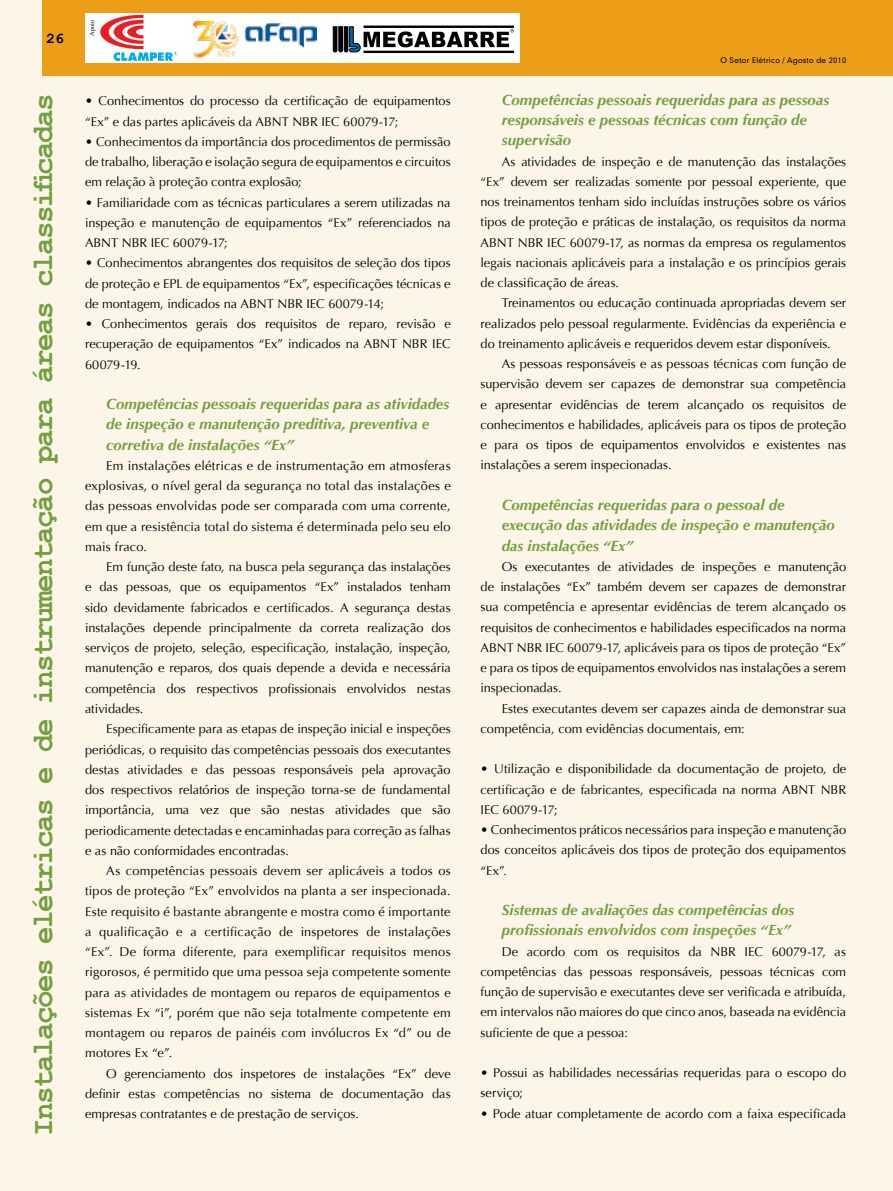
<style>
.page{position:relative;width:893px;height:1191px;background:#fdf5e8}
.page>*{position:absolute;margin:0;border:0;box-sizing:border-box;transform-origin:0 0}
.t1{font:700 30px "Courier New";letter-spacing:-.05em;color:#729f40}
.t2{font:italic 700 15px/20.2px "Optima";color:#729f40}
.t3{font:700 15px "Courier New";color:#000}
.t4{font:12.75px/20.2px "Optima";color:#000;text-align:justify}
.t5{font:7.5px "Geometric 706 BT Medium B";letter-spacing:.03em;color:#000}
.t6{font:6.3px "Times";color:#000}
</style>
<div class="page">
<div style="left:43px;top:0;width:850px;height:76px;background:#ed9e19"></div>
<div style="left:85px;top:13px;width:435px;height:50px;background:#fff"></div>
<svg style="left:100px;top:15px;width:78px;height:46px"></svg>
<svg style="left:332px;top:26px;width:182px;height:27px"></svg>
<img style="left:194px;top:21px;width:122px;height:37px">
<p class="t3" style="left:46px;top:29px;width:20px">26</p>
<p class="t6" style="left:86px;top:36px;width:17px;rotate:-90deg">Apoio</p>
<h1 class="t1" style="left:24px;top:1136px;width:1043px;rotate:-90deg">Instalações elétricas e de instrumentação para áreas classificadas</h1>
<p class="t4" style="left:85px;top:91px;width:367px">• Conhecimentos do processo da certificação de equipamentos “Ex” e das partes aplicáveis da ABNT NBR IEC 60079-17;</p>
<p class="t4" style="left:85px;top:131px;width:367px">• Conhecimentos da importância dos procedimentos de permissão de trabalho, liberação e isolação segura de equipamentos e circuitos em relação à proteção contra explosão;</p>
<p class="t4" style="left:85px;top:192px;width:367px">• Familiaridade com as técnicas particulares a serem utilizadas na inspeção e manutenção de equipamentos “Ex” referenciados na ABNT NBR IEC 60079-17;</p>
<p class="t4" style="left:85px;top:253px;width:367px">• Conhecimentos abrangentes dos requisitos de seleção dos tipos de proteção e EPL de equipamentos “Ex”, especificações técnicas e de montagem, indicados na ABNT NBR IEC 60079-14;</p>
<p class="t4" style="left:85px;top:314px;width:367px">• Conhecimentos gerais dos requisitos de reparo, revisão e recuperação de equipamentos “Ex” indicados na ABNT NBR IEC 60079-19.</p>
<p class="t2" style="left:106px;top:394px;width:345px">Competências pessoais requeridas para as atividades de inspeção e manutenção preditiva, preventiva e corretiva de instalações “Ex”</p>
<p class="t4" style="left:85px;top:455px;width:367px;text-indent:21px">Em instalações elétricas e de instrumentação em atmosferas explosivas, o nível geral da segurança no total das instalações e das pessoas envolvidas pode ser comparada com uma corrente, em que a resistência total do sistema é determinada pelo seu elo mais fraco.</p>
<p class="t4" style="left:85px;top:557px;width:367px;text-indent:21px">Em função deste fato, na busca pela segurança das instalações e das pessoas, que os equipamentos “Ex” instalados tenham sido devidamente fabricados e certificados. A segurança destas instalações depende principalmente da correta realização dos serviços de projeto, seleção, especificação, instalação, inspeção, manutenção e reparos, dos quais depende a devida e necessária competência dos respectivos profissionais envolvidos nestas atividades.</p>
<p class="t4" style="left:85px;top:719px;width:367px;text-indent:21px">Especificamente para as etapas de inspeção inicial e inspeções periódicas, o requisito das competências pessoais dos executantes destas atividades e das pessoas responsáveis pela aprovação dos respectivos relatórios de inspeção torna-se de fundamental importância, uma vez que são nestas atividades que são periodicamente detectadas e encaminhadas para correção as falhas e as não conformidades encontradas.</p>
<p class="t4" style="left:85px;top:860px;width:367px;text-indent:21px">As competências pessoais devem ser aplicáveis a todos os tipos de proteção “Ex” envolvidos na planta a ser inspecionada.<br>Este requisito é bastante abrangente e mostra como é importante a qualificação e a certificação de inspetores de instalações “Ex”. De forma diferente, para exemplificar requisitos menos rigorosos, é permitido que uma pessoa seja competente somente para as atividades de montagem ou reparos de equipamentos e sistemas Ex “i”, porém que não seja totalmente competente em montagem ou reparos de painéis com invólucros Ex “d” ou de motores Ex “e”.</p>
<p class="t4" style="left:85px;top:1063px;width:367px;text-indent:21px">O gerenciamento dos inspetores de instalações “Ex” deve definir estas competências no sistema de documentação das empresas contratantes e de prestação de serviços.</p>
<p class="t5" style="left:720px;top:55px;width:127px">O Setor Elétrico / Agosto de 2010</p>
<p class="t2" style="left:502px;top:90px;width:329px">Competências pessoais requeridas para as pessoas responsáveis e pessoas técnicas com função de supervisão</p>
<p class="t4" style="left:480px;top:151px;width:367px;text-indent:21px">As atividades de inspeção e de manutenção das instalações “Ex” devem ser realizadas somente por pessoal experiente, que nos treinamentos tenham sido incluídas instruções sobre os vários tipos de proteção e práticas de instalação, os requisitos da norma ABNT NBR IEC 60079-17, as normas da empresa os regulamentos legais nacionais aplicáveis para a instalação e os princípios gerais de classificação de áreas.</p>
<p class="t4" style="left:480px;top:293px;width:367px;text-indent:21px">Treinamentos ou educação continuada apropriadas devem ser realizados pelo pessoal regularmente. Evidências da experiência e do treinamento aplicáveis e requeridos devem estar disponíveis.</p>
<p class="t4" style="left:480px;top:354px;width:367px;text-indent:21px">As pessoas responsáveis e as pessoas técnicas com função de supervisão devem ser capazes de demonstrar sua competência e apresentar evidências de terem alcançado os requisitos de conhecimentos e habilidades, aplicáveis para os tipos de proteção e para os tipos de equipamentos envolvidos e existentes nas instalações a serem inspecionadas.</p>
<p class="t2" style="left:502px;top:495px;width:335px">Competências requeridas para o pessoal de execução das atividades de inspeção e manutenção das instalações “Ex”</p>
<p class="t4" style="left:480px;top:556px;width:367px;text-indent:21px">Os executantes de atividades de inspeções e manutenção de instalações “Ex” também devem ser capazes de demonstrar sua competência e apresentar evidências de terem alcançado os requisitos de conhecimentos e habilidades especificados na norma ABNT NBR IEC 60079-17, aplicáveis para os tipos de proteção “Ex” e para os tipos de equipamentos envolvidos nas instalações a serem inspecionadas.</p>
<p class="t4" style="left:480px;top:698px;width:367px;text-indent:21px">Estes executantes devem ser capazes ainda de demonstrar sua competência, com evidências documentais, em:</p>
<p class="t4" style="left:480px;top:759px;width:367px">• Utilização e disponibilidade da documentação de projeto, de certificação e de fabricantes, especificada na norma ABNT NBR IEC 60079-17;</p>
<p class="t4" style="left:480px;top:820px;width:367px">• Conhecimentos práticos necessários para inspeção e manutenção dos conceitos aplicáveis dos tipos de proteção dos equipamentos “Ex”.</p>
<p class="t2" style="left:502px;top:900px;width:294px">Sistemas de avaliações das competências dos profissionais envolvidos com inspeções “Ex”</p>
<p class="t4" style="left:480px;top:941px;width:367px;text-indent:21px">De acordo com os requisitos da NBR IEC 60079-17, as competências das pessoas responsáveis, pessoas técnicas com função de supervisão e executantes deve ser verificada e atribuída, em intervalos não maiores do que cinco anos, baseada na evidência suficiente de que a pessoa:</p>
<p class="t4" style="left:480px;top:1063px;width:367px">• Possui as habilidades necessárias requeridas para o escopo do serviço;</p>
<p class="t4" style="left:480px;top:1103px;width:367px">• Pode atuar completamente de acordo com a faixa especificada</p>
</div>
